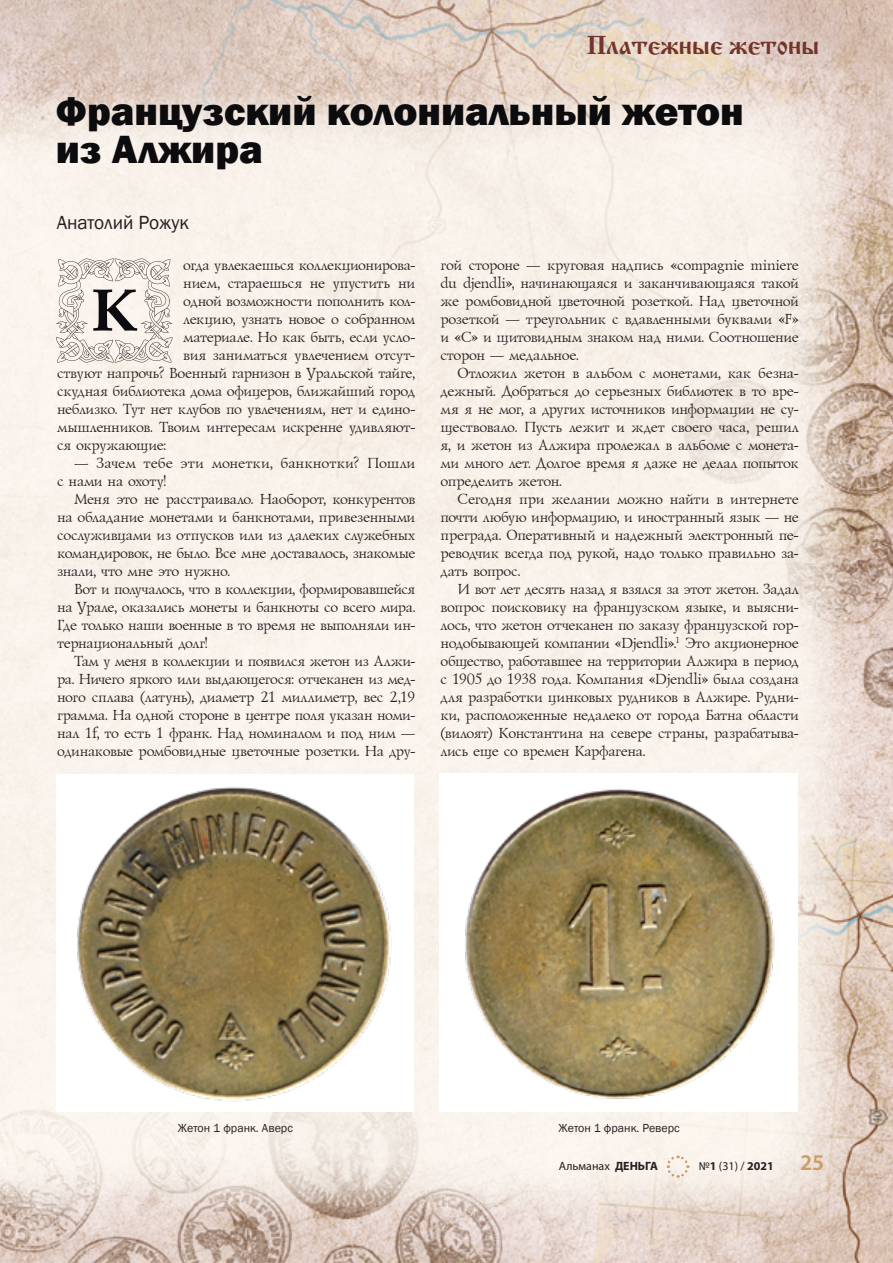
<style>
.page{position:relative;width:893px;height:1263px;background:#fff}
.page>*{position:absolute;margin:0;border:0;box-sizing:border-box;transform-origin:0 0}
.t1{font:700 60.15px "Book Antiqua";color:#0c0c0f}
.t2{font:800 40.5px/37.5px "Franklin Gothic";color:#0c0c0f}
.t3{font:27px "Cyrillic Old";color:#72342b}
.t4{font:19.5px "Franklin Gothic";color:#231f20}
.t5{font:15px/18px "Lazurski Cyrillic";color:#231f20;text-align:justify}
.t6{font:12px "Franklin Gothic";color:#231f20}
.t7{font:12px "Myriad Pro";color:#231f20}
.s1{font-weight:700}
.s2{font-weight:600;font-size:22.5px;color:#ca9c68}
</style>
<div class="page">
<img style="left:0;top:0;width:893px;height:1263px">
<svg style="left:665px;top:1154px;width:25px;height:25px"></svg>
<svg style="left:56px;top:258px;width:116px;height:104px;background:#e3ddd7"></svg>
<div style="left:57px;top:774px;width:357px;height:337px;background:#fff"></div>
<img style="left:77px;top:787px;width:315px;height:315px">
<div style="left:440px;top:773px;width:358px;height:338px;background:#fff"></div>
<img style="left:465px;top:789px;width:310px;height:310px">
<h3 class="t3" style="left:587px;top:30px;width:234px">Платежные жетоны</h3>
<h2 class="t2" style="left:56px;top:93px;width:689px">Французский колониальный жетон из Алжира</h2>
<h3 class="t4" style="left:57px;top:210px;width:134px">Анатолий Рожук</h3>
<h1 class="t1" style="left:91px;top:269px;width:48px">К</h1>
<p class="t5" style="left:183px;top:257px;width:234px">огда увлекаешься коллекционирова&shy;нием, стараешься не упустить ни одной возможности пополнить кол&shy;лекцию, узнать новое о собранном материале. Но как быть, если усло&shy;вия заниматься увлечением отсут-</p>
<p class="t5" style="left:56px;top:365px;width:360px">ствуют напрочь? Военный гарнизон в Уральской тайге, скудная библиотека дома офицеров, ближайший город неблизко. Тут нет клубов по увлечениям, нет и едино&shy;мышленников. Твоим интересам искренне удивляют&shy;ся окружающие:</p>
<p class="t5" style="left:56px;top:455px;width:359px;text-indent:17px">— Зачем тебе эти монетки, банкнотки? Пошли с нами на охоту!</p>
<p class="t5" style="left:56px;top:491px;width:359px;text-indent:17px">Меня это не расстраивало. Наоборот, конкурентов на обладание монетами и банкнотами, привезенными сослуживцами из отпусков или из далеких служебных командировок, не было. Все мне доставалось, знакомые знали, что мне это нужно.</p>
<p class="t5" style="left:56px;top:581px;width:360px;text-indent:17px">Вот и получалось, что в коллекции, формировавшейся на Урале, оказались монеты и банкноты со всего мира.<br>Где только наши военные в то время не выполняли ин&shy;тернациональный долг!</p>
<p class="t5" style="left:56px;top:653px;width:360px;text-indent:17px">Там у меня в коллекции и появился жетон из Алжи&shy;ра. Ничего яркого или выдающегося: отчеканен из мед&shy;ного сплава (латунь), диаметр 21 миллиметр, вес 2,19 грамма. На одной стороне в центре поля указан номи&shy;нал 1f, то есть 1 франк. Над номиналом и под ним — одинаковые ромбовидные цветочные розетки. На дру-</p>
<p class="t5" style="left:440px;top:257px;width:359px">гой стороне — круговая надпись «compagnie miniere du djendli», начинающаяся и заканчивающаяся такой же ромбовидной цветочной розеткой. Над цветочной розеткой — треугольник с вдавленными буквами «F» и «С» и щитовидным знаком над ними. Соотношение сторон — медальное.</p>
<p class="t5" style="left:440px;top:365px;width:360px;text-indent:17px">Отложил жетон в альбом с монетами, как безна&shy;дежный. Добраться до серьезных библиотек в то вре&shy;мя я не мог, а других источников информации не су&shy;ществовало. Пусть лежит и ждет своего часа, решил я, и жетон из Алжира пролежал в альбоме с монета&shy;ми много лет. Долгое время я даже не делал попыток определить жетон.</p>
<p class="t5" style="left:440px;top:491px;width:360px;text-indent:17px">Сегодня при желании можно найти в интернете почти любую информацию, и иностранный язык — не преграда. Оперативный и надежный электронный пе&shy;реводчик всегда под рукой, надо только правильно за&shy;дать вопрос.</p>
<p class="t5" style="left:440px;top:581px;width:360px;text-indent:17px">И вот лет десять назад я взялся за этот жетон. Задал вопрос поисковику на французском языке, и выясни&shy;лось, что жетон отчеканен по заказу французской гор&shy;нодобывающей компании «Djendli».<sup>1</sup> Это акционерное общество, работавшее на территории Алжира в период с 1905 до 1938 года. Компания «Djendli» была создана для разработки цинковых рудников в Алжире. Рудни&shy;ки, расположенные недалеко от города Батна области (вилоят) Константина на севере страны, разрабатыва&shy;лись еще со времен Карфагена.</p>
<p class="t6" style="left:178px;top:1121px;width:117px">Жетон 1 франк. Аверс</p>
<p class="t6" style="left:558px;top:1121px;width:123px">Жетон 1 франк. Реверс</p>
<p class="t7" style="left:559px;top:1159px;width:101px">Альманах <span class="s1">ДЕНЬГА</span></p>
<p class="t7" style="left:699px;top:1159px;width:127px">№<span class="s1">1</span> (31) / <span class="s1">2021</span> <span class="s2">25</span></p>
</div>
